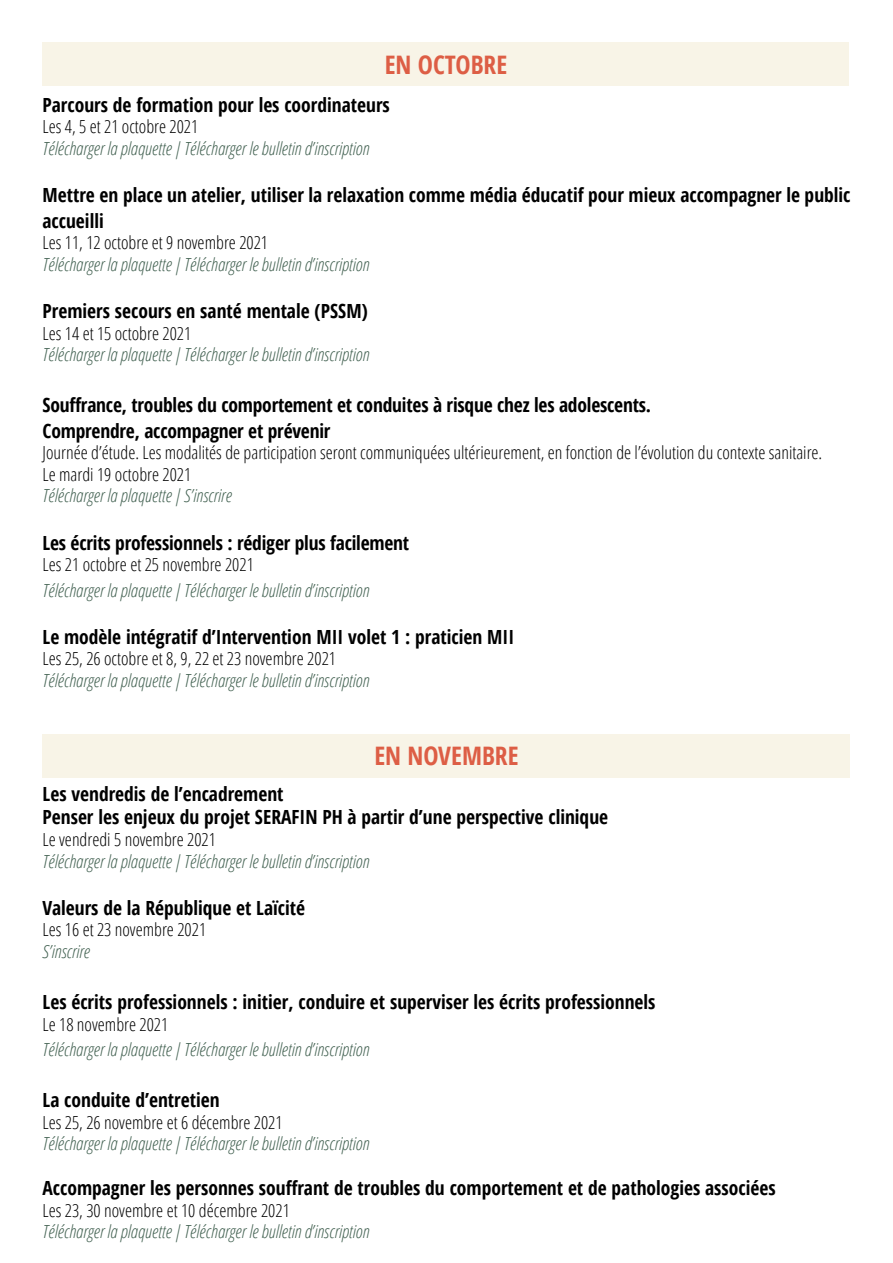
<style>
.page{position:relative;width:893px;height:1263px;background:#fff}
.page>*{position:absolute;margin:0;border:0;box-sizing:border-box;transform-origin:0 0}
.t1{font:700 condensed 25.5px "Open Sans";color:#dd5e45}
.t2{font:700 condensed 19.5px/25.5px "Open Sans";color:#000}
.t3{font:italic 300 condensed 18px "Open Sans";color:#426151}
.t4{font:300 condensed 18px/21.6px "Open Sans";color:#000}
</style>
<div class="page">
<div style="left:43px;top:43px;width:806px;height:43px;background:#f8f4e7"></div>
<div style="left:43px;top:734px;width:807px;height:44px;background:#f8f4e7"></div>
<h1 class="t1" style="left:385px;top:47px;width:124px">En OCTOBRE</h1>
<p class="t2" style="left:43px;top:92px;width:349px">Parcours de formation pour les coordinateurs</p>
<p class="t4" style="left:43px;top:115px;width:157px">Les 4, 5 et 21 octobre 2021</p>
<p class="t3" style="left:43px;top:136px;width:328px">Télécharger la plaquette | Télécharger le bulletin d’inscription</p>
<p class="t2" style="left:43px;top:182px;width:809px">Mettre en place un atelier, utiliser la relaxation comme média éducatif pour mieux accompagner le public accueilli</p>
<p class="t4" style="left:43px;top:231px;width:227px">Les 11, 12 octobre et 9 novembre 2021</p>
<p class="t3" style="left:43px;top:252px;width:328px">Télécharger la plaquette | Télécharger le bulletin d’inscription</p>
<p class="t2" style="left:43px;top:298px;width:327px">Premiers secours en santé mentale (PSSM)</p>
<p class="t4" style="left:43px;top:322px;width:150px">Les 14 et 15 octobre 2021</p>
<p class="t3" style="left:43px;top:342px;width:328px">Télécharger la plaquette | Télécharger le bulletin d’inscription</p>
<p class="t2" style="left:43px;top:392px;width:610px">Souffrance, troubles du comportement et conduites à risque chez les adolescents.<br>Comprendre, accompagner et prévenir</p>
<p class="t4" style="left:43px;top:441px;width:781px">Journée d’étude. Les modalités de participation seront communiquées ultérieurement, en fonction de l’évolution du contexte sanitaire.<br>Le mardi 19 octobre 2021</p>
<p class="t3" style="left:43px;top:484px;width:191px">Télécharger la plaquette | S’inscrire</p>
<p class="t2" style="left:43px;top:529px;width:368px">Les écrits professionnels : rédiger plus facilement</p>
<p class="t4" style="left:43px;top:553px;width:213px">Les 21 octobre et 25 novembre 2021</p>
<p class="t3" style="left:43px;top:578px;width:328px">Télécharger la plaquette | Télécharger le bulletin d’inscription</p>
<p class="t2" style="left:43px;top:623px;width:473px">Le modèle intégratif d’Intervention MII volet 1 : praticien MII</p>
<p class="t4" style="left:43px;top:647px;width:295px">Les 25, 26 octobre et 8, 9, 22 et 23 novembre 2021</p>
<p class="t3" style="left:43px;top:668px;width:328px">Télécharger la plaquette | Télécharger le bulletin d’inscription</p>
<h1 class="t1" style="left:374px;top:738px;width:146px">En NOVEMBRE</h1>
<p class="t2" style="left:43px;top:782px;width:567px;line-height:23.4px">Les vendredis de l’encadrement<br>Penser les enjeux du projet SERAFIN PH à partir d’une perspective clinique</p>
<p class="t4" style="left:43px;top:828px;width:175px">Le vendredi 5 novembre 2021</p>
<p class="t3" style="left:43px;top:849px;width:328px">Télécharger la plaquette | Télécharger le bulletin d’inscription</p>
<p class="t2" style="left:43px;top:894px;width:264px">Valeurs de la République et Laïcité</p>
<p class="t4" style="left:43px;top:918px;width:165px">Les 16 et 23 novembre 2021</p>
<p class="t3" style="left:43px;top:939px;width:49px">S’inscrire</p>
<p class="t2" style="left:43px;top:989px;width:614px">Les écrits professionnels : initier, conduire et superviser les écrits professionnels</p>
<p class="t4" style="left:43px;top:1012px;width:127px">Le 18 novembre 2021</p>
<p class="t3" style="left:43px;top:1037px;width:328px">Télécharger la plaquette | Télécharger le bulletin d’inscription</p>
<p class="t2" style="left:43px;top:1087px;width:179px">La conduite d’entretien</p>
<p class="t4" style="left:43px;top:1111px;width:242px">Les 25, 26 novembre et 6 décembre 2021</p>
<p class="t3" style="left:43px;top:1131px;width:328px">Télécharger la plaquette | Télécharger le bulletin d’inscription</p>
<p class="t2" style="left:43px;top:1175px;width:735px">Accompagner les personnes souffrant de troubles du comportement et de pathologies associées</p>
<p class="t4" style="left:43px;top:1199px;width:249px">Les 23, 30 novembre et 10 décembre 2021</p>
<p class="t3" style="left:43px;top:1220px;width:328px">Télécharger la plaquette | Télécharger le bulletin d’inscription</p>
</div>
